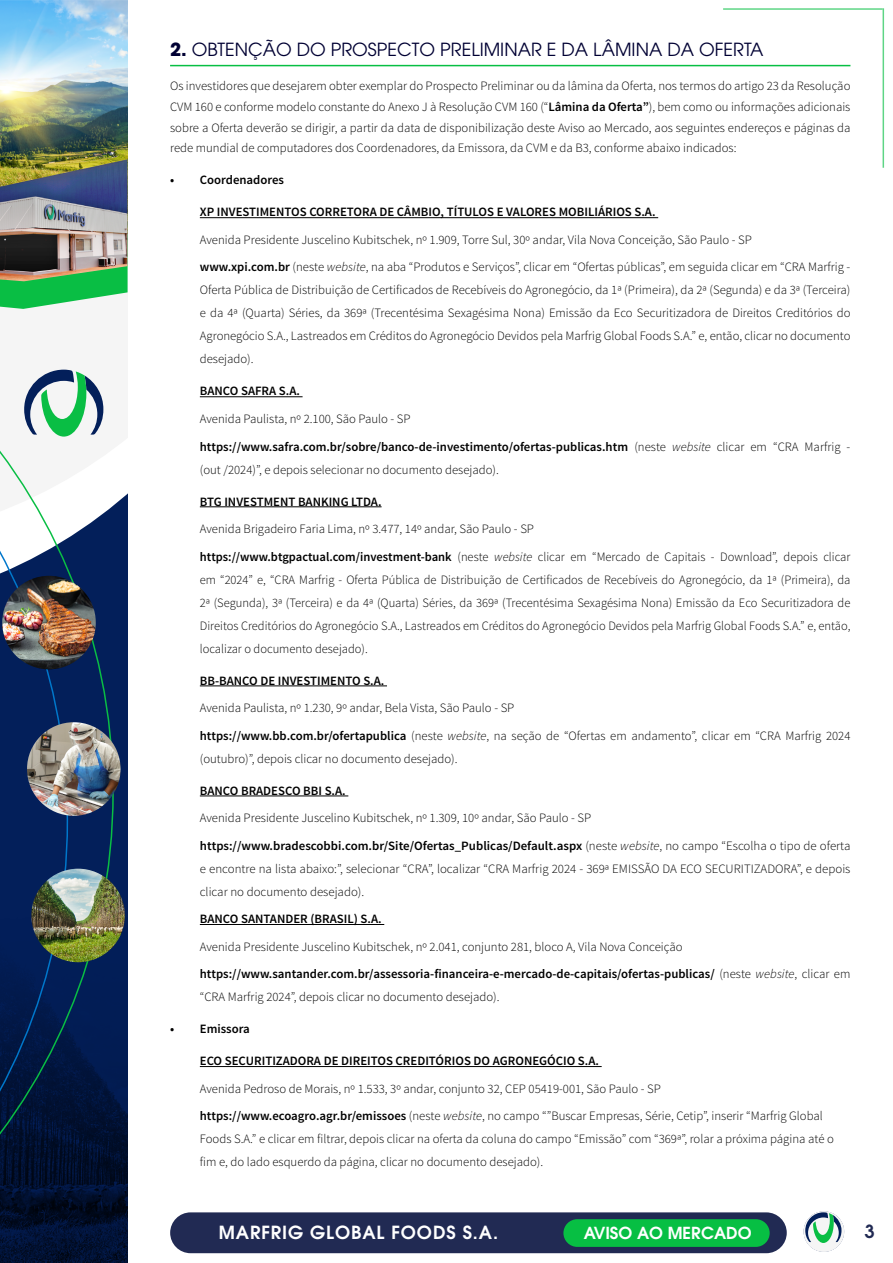
<style>
.page{position:relative;width:893px;height:1263px;background:#fff}
.page>*{position:absolute;margin:0;border:0;box-sizing:border-box;transform-origin:0 0}
.t1{font:18px "ITC Avant Garde Pro";color:#003}
.t2{font:600 18px "ITC Avant Garde Pro";letter-spacing:.05em;color:#fff}
.t3{font:600 18px "ITC Avant Garde Pro";color:#212a53}
.t4{font:600 16.5px "ITC Avant Garde Pro";color:#fff}
.t5{font:300 12.75px/23px "Source Sans Pro";color:#000}
.t6{font:600 12.75px/27.5px "Source Sans Pro";color:#000}
.s1{font-weight:700}
.s2{font-weight:600}
.s3{font-style:italic}
.s4{font-weight:300}
.s5{font-weight:300;font-style:italic}
</style>
<div class="page">
<hr style="left:882px;top:8px;width:2px;height:160px;background:#07bf43">
<hr style="left:723px;top:8px;width:159px;height:2px;background:#07bf43">
<div style="left:0;top:0;width:128px;height:1263px;background:#031f5a"></div>
<img style="left:114px;top:907px;width:14px;height:356px">
<svg style="left:114px;top:309px;width:14px;height:196px;background:#f0f1f3"></svg>
<img style="left:0;top:0;width:128px;height:159px">
<img style="left:0;top:159px;width:128px;height:122px">
<svg style="left:0;top:221px;width:114px;height:1042px"></svg>
<svg style="left:0;top:250px;width:68px;height:1013px"></svg>
<img style="left:31px;top:869px;width:94px;height:93px;border-radius:47px">
<img style="left:2px;top:576px;width:94px;height:93px;border-radius:47px">
<img style="left:27px;top:722px;width:94px;height:94px;border-radius:47px">
<svg style="left:804px;top:1211px;width:40px;height:41px"></svg>
<div style="left:170px;top:1212px;width:617px;height:41px;background:#212a53;border-radius:20px"></div>
<div style="left:563px;top:1219px;width:207px;height:28px;background:#07bf43;border-radius:14px"></div>
<hr style="left:170px;top:65px;width:680px;height:1px;background:#07bf43">
<hr style="left:200px;top:217px;width:458px;height:1px;background:#000">
<hr style="left:200px;top:396px;width:103px;height:1px;background:#000">
<hr style="left:200px;top:506px;width:182px;height:1px;background:#000">
<hr style="left:200px;top:685px;width:187px;height:1px;background:#000">
<hr style="left:200px;top:796px;width:148px;height:1px;background:#000">
<hr style="left:200px;top:924px;width:184px;height:1px;background:#000">
<hr style="left:200px;top:1066px;width:402px;height:1px;background:#000">
<h1 class="t1" style="left:170px;top:38px;width:595px"><span class="s1">2.</span> OBTENÇÃO DO PROSPECTO PRELIMINAR E DA LÂMINA DA OFERTA</h1>
<p class="t5" style="left:170px;top:76px;width:682px;line-height:20.7px;text-align:justify">Os investidores que desejarem obter exemplar do Prospecto Preliminar ou da lâmina da Oferta, nos termos do artigo 23 da Resolução CVM 160 e conforme modelo constante do Anexo J à Resolução CVM 160 (“<span class="s2">Lâmina da Oferta”</span>), bem como ou informações adicionais sobre a Oferta deverão se dirigir, a partir da data de disponibilização deste Aviso ao Mercado, aos seguintes endereços e páginas da rede mundial de computadores dos Coordenadores, da Emissora, da CVM e da B3, conforme abaixo indicados:</p>
<p class="t6" style="left:170px;top:167px;width:115px">• Coordenadores</p>
<p class="t6" style="left:200px;top:199px;width:457px">XP INVESTIMENTOS CORRETORA DE CÂMBIO, TÍTULOS E VALORES MOBILIÁRIOS S.A.</p>
<p class="t5" style="left:200px;top:226px;width:652px;line-height:27.5px">Avenida Presidente Juscelino Kubitschek, nº 1.909, Torre Sul, 30º andar, Vila Nova Conceição, São Paulo - SP<br><span class="s2">www.xpi.com.br</span> (neste <span class="s3">website</span>, na aba “Produtos e Serviços”, clicar em “Ofertas públicas”, em seguida clicar em “CRA Marfrig -</p>
<p class="t5" style="left:200px;top:279px;width:652px;text-align:justify">Oferta Pública de Distribuição de Certificados de Recebíveis do Agronegócio, da 1ª (Primeira), da 2ª (Segunda) e da 3ª (Terceira) e da 4ª (Quarta) Séries, da 369ª (Trecentésima Sexagésima Nona) Emissão da Eco Securitizadora de Direitos Creditórios do Agronegócio S.A., Lastreados em Créditos do Agronegócio Devidos pela Marfrig Global Foods S.A.” e, então, clicar no documento desejado).</p>
<p class="t6" style="left:200px;top:378px;width:102px">BANCO SAFRA S.A.</p>
<p class="t6" style="left:200px;top:405px;width:652px"><span class="s4">Avenida Paulista, nº 2.100, São Paulo - SP<br></span>https://www.safra.com.br/sobre/banco-de-investimento/ofertas-publicas.htm <span class="s4">(neste</span> <span class="s5">website</span> <span class="s4">clicar em “CRA Marfrig -</span></p>
<p class="t5" style="left:200px;top:458px;width:301px">(out /2024)”, e depois selecionar no documento desejado).</p>
<p class="t6" style="left:200px;top:488px;width:183px">BTG INVESTMENT BANKING LTDA.</p>
<p class="t5" style="left:200px;top:515px;width:652px;line-height:27.6px">Avenida Brigadeiro Faria Lima, nº 3.477, 14º andar, São Paulo - SP<br><span class="s2">https://www.btgpactual.com/investment-bank</span> (neste <span class="s3">website</span> clicar em “Mercado de Capitais - Download”, depois clicar</p>
<p class="t5" style="left:200px;top:568px;width:652px;text-align:justify">em “2024” e, “CRA Marfrig - Oferta Pública de Distribuição de Certificados de Recebíveis do Agronegócio, da 1ª (Primeira), da 2ª (Segunda), 3ª (Terceira) e da 4ª (Quarta) Séries, da 369ª (Trecentésima Sexagésima Nona) Emissão da Eco Securitizadora de Direitos Creditórios do Agronegócio S.A., Lastreados em Créditos do Agronegócio Devidos pela Marfrig Global Foods S.A.” e, então, localizar o documento desejado).</p>
<p class="t6" style="left:200px;top:667px;width:186px">BB-BANCO DE INVESTIMENTO S.A.</p>
<p class="t5" style="left:200px;top:694px;width:652px;line-height:27.5px">Avenida Paulista, nº 1.230, 9º andar, Bela Vista, São Paulo - SP<br><span class="s2">https://www.bb.com.br/ofertapublica</span> (neste <span class="s3">website</span>, na seção de “Ofertas em andamento”, clicar em “CRA Marfrig 2024</p>
<p class="t5" style="left:200px;top:747px;width:259px">(outubro)”, depois clicar no documento desejado).</p>
<p class="t6" style="left:200px;top:777px;width:147px">BANCO BRADESCO BBI S.A.</p>
<p class="t5" style="left:200px;top:804px;width:652px;line-height:27.6px">Avenida Presidente Juscelino Kubitschek, nº 1.309, 10º andar, São Paulo - SP <span class="s2">https://www.bradescobbi.com.br/Site/Ofertas_Publicas/Default.aspx</span> (neste <span class="s3">website</span>, no campo “Escolha o tipo de oferta</p>
<p class="t5" style="left:200px;top:857px;width:652px">e encontre na lista abaixo:”, selecionar “CRA”, localizar “CRA Marfrig 2024 - 369ª EMISSÃO DA ECO SECURITIZADORA”, e depois clicar no documento desejado).</p>
<p class="t6" style="left:200px;top:905px;width:183px">BANCO SANTANDER (BRASIL) S.A.</p>
<p class="t5" style="left:200px;top:933px;width:652px;line-height:27.5px">Avenida Presidente Juscelino Kubitschek, nº 2.041, conjunto 281, bloco A, Vila Nova Conceição <span class="s2">https://www.santander.com.br/assessoria-financeira-e-mercado-de-capitais/ofertas-publicas/</span> (neste <span class="s3">website</span>, clicar em</p>
<p class="t5" style="left:200px;top:985px;width:301px">“CRA Marfrig 2024”, depois clicar no documento desejado).</p>
<p class="t6" style="left:170px;top:1016px;width:81px">• Emissora</p>
<p class="t6" style="left:200px;top:1048px;width:401px">ECO SECURITIZADORA DE DIREITOS CREDITÓRIOS DO AGRONEGÓCIO S.A.</p>
<p class="t5" style="left:200px;top:1075px;width:624px;line-height:27.5px">Avenida Pedroso de Morais, nº 1.533, 3º andar, conjunto 32, CEP 05419-001, São Paulo - SP <span class="s2">https://www.ecoagro.agr.br/emissoes</span> (neste <span class="s3">website</span>, no campo “”Buscar Empresas, Série, Cetip”, inserir “Marfrig Global</p>
<p class="t5" style="left:200px;top:1128px;width:635px">Foods S.A.” e clicar em filtrar, depois clicar na oferta da coluna do campo “Emissão” com “369ª”, rolar a próxima página até o fim e, do lado esquerdo da página, clicar no documento desejado).</p>
<h1 class="t2" style="left:219px;top:1221px;width:281px">MARFRIG GLOBAL FOODS S.A.</h1>
<p class="t4" style="left:584px;top:1222px;width:170px">AVISO AO MERCADO</p>
<h1 class="t3" style="left:864px;top:1219px;width:12px">3</h1>
</div>
